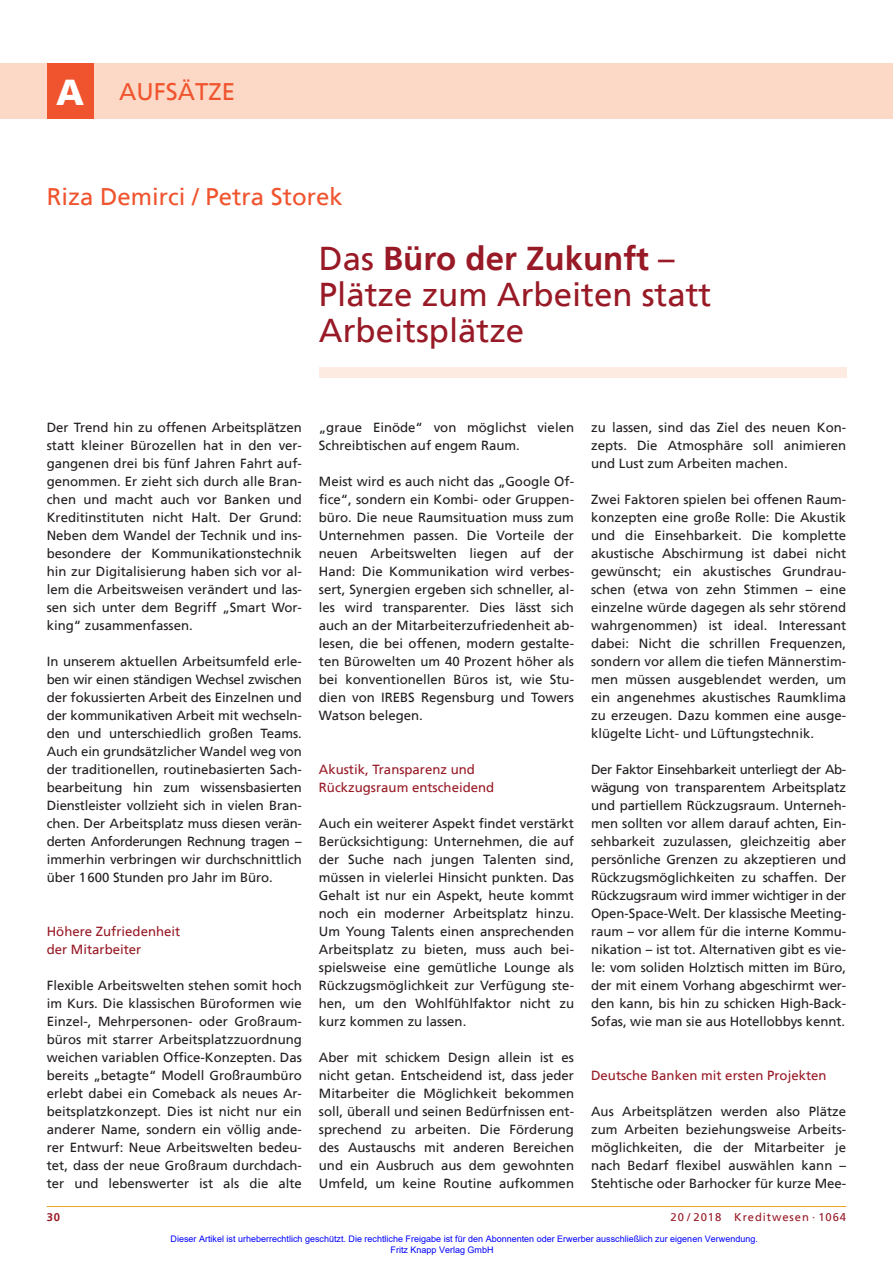
<style>
.page{position:relative;width:893px;height:1263px;background:#fff}
.page>*{position:absolute;margin:0;border:0;box-sizing:border-box;transform-origin:0 0}
.t1{font:33px/36px "Frutiger";color:#981a26}
.t2{font:24px "Frutiger";color:#f0542e}
.t3{font:13.2px/18px "Frutiger";color:#231f20;text-align:justify}
.t4{font:13.2px/18px "Frutiger";color:#981a26}
.t5{font:11.25px "Frutiger";letter-spacing:.08em;color:#981a26}
.t6{font:700 11.25px "Frutiger";color:#981a26}
.t7{font:9px/10.8px "Arial";color:#00f}
.s1{font-weight:900;font-size:36px;color:#fff}
.s2{font-weight:700}
</style>
<div class="page">
<div style="left:319px;top:368px;width:527px;height:10px;background:#fdebe1"></div>
<hr style="left:47px;top:1206px;width:799px;height:1px;background:#f1a31e">
<div style="left:0;top:64px;width:893px;height:55px;background:#fcd9c7"></div>
<div style="left:47px;top:64px;width:47px;height:55px;background:#f0542e"></div>
<h2 class="t2" style="left:56px;top:81px;width:180px"><span class="s1">A</span> AUFSÄTZE</h2>
<h2 class="t2" style="left:47px;top:186px;width:298px">Riza Demirci / Petra Storek</h2>
<h1 class="t1" style="left:319px;top:242px;width:394px">Das <span class="s2">Büro der Zukunft</span> –<br>Plätze zum Arbeiten statt<br>Arbeitsplätze</h1>
<p class="t3" style="left:47px;top:419px;width:257px">Der Trend hin zu offenen Arbeitsplätzen statt kleiner Bürozellen hat in den ver&shy;gangenen drei bis fünf Jahren Fahrt auf&shy;genommen. Er zieht sich durch alle Bran&shy;chen und macht auch vor Banken und Kreditinstituten nicht Halt. Der Grund:<br>Neben dem Wandel der Technik und ins&shy;besondere der Kommunikationstechnik hin zur Digitalisierung haben sich vor al&shy;lem die Arbeitsweisen verändert und las&shy;sen sich unter dem Begriff „Smart Wor&shy;king“ zusammenfassen.</p>
<p class="t3" style="left:47px;top:653px;width:257px">In unserem aktuellen Arbeitsumfeld erle&shy;ben wir einen ständigen Wechsel zwischen der fokussierten Arbeit des Einzelnen und der kommunikativen Arbeit mit wechseln&shy;den und unterschiedlich großen Teams.<br>Auch ein grundsätzlicher Wandel weg von der traditionellen, routinebasierten Sach&shy;bearbeitung hin zum wissensbasierten Dienstleister vollzieht sich in vielen Bran&shy;chen. Der Arbeitsplatz muss diesen verän&shy;derten Anforderungen Rechnung tragen – immerhin verbringen wir durchschnittlich über 1600 Stunden pro Jahr im Büro.</p>
<p class="t4" style="left:47px;top:923px;width:135px">Höhere Zufriedenheit der Mitarbeiter</p>
<p class="t3" style="left:47px;top:977px;width:257px">Flexible Arbeitswelten stehen somit hoch im Kurs. Die klassischen Büroformen wie Einzel-, Mehrpersonen- oder Großraum&shy;büros mit starrer Arbeitsplatzzuordnung weichen variablen Office-Konzepten. Das bereits „betagte“ Modell Großraumbüro erlebt dabei ein Comeback als neues Ar&shy;beitsplatzkonzept. Dies ist nicht nur ein anderer Name, sondern ein völlig ande&shy;rer Entwurf: Neue Arbeitswelten bedeu&shy;tet, dass der neue Großraum durchdach&shy;ter und lebenswerter ist als die alte</p>
<p class="t3" style="left:319px;top:419px;width:257px">„graue Einöde“ von möglichst vielen<br>Schreibtischen auf engem Raum.</p>
<p class="t3" style="left:319px;top:473px;width:257px">Meist wird es auch nicht das „Google Of&shy;fice“, sondern ein Kombi- oder Gruppen&shy;büro. Die neue Raumsituation muss zum Unternehmen passen. Die Vorteile der neuen Arbeitswelten liegen auf der Hand: Die Kommunikation wird verbes&shy;sert, Synergien ergeben sich schneller, al&shy;les wird transparenter. Dies lässt sich auch an der Mitarbeiterzufriedenheit ab&shy;lesen, die bei offenen, modern gestalte&shy;ten Bürowelten um 40 Prozent höher als bei konventionellen Büros ist, wie Stu&shy;dien von IREBS Regensburg und Towers Watson belegen.</p>
<p class="t4" style="left:319px;top:761px;width:177px">Akustik, Transparenz und<br>Rückzugsraum entscheidend</p>
<p class="t3" style="left:319px;top:815px;width:257px">Auch ein weiterer Aspekt findet verstärkt Berücksichtigung: Unternehmen, die auf der Suche nach jungen Talenten sind, müssen in vielerlei Hinsicht punkten. Das Gehalt ist nur ein Aspekt, heute kommt noch ein moderner Arbeitsplatz hinzu.<br>Um Young Talents einen ansprechenden Arbeitsplatz zu bieten, muss auch bei&shy;spielsweise eine gemütliche Lounge als Rückzugsmöglichkeit zur Verfügung ste&shy;hen, um den Wohlfühlfaktor nicht zu kurz kommen zu lassen.</p>
<p class="t3" style="left:319px;top:1049px;width:257px">Aber mit schickem Design allein ist es nicht getan. Entscheidend ist, dass jeder Mitarbeiter die Möglichkeit bekommen soll, überall und seinen Bedürfnissen ent&shy;sprechend zu arbeiten. Die Förderung des Austauschs mit anderen Bereichen und ein Ausbruch aus dem gewohnten Umfeld, um keine Routine aufkommen</p>
<p class="t3" style="left:591px;top:419px;width:257px">zu lassen, sind das Ziel des neuen Kon&shy;zepts. Die Atmosphäre soll animieren und Lust zum Arbeiten machen.</p>
<p class="t3" style="left:591px;top:491px;width:257px">Zwei Faktoren spielen bei offenen Raum&shy;konzepten eine große Rolle: Die Akustik und die Einsehbarkeit. Die komplette akustische Abschirmung ist dabei nicht gewünscht; ein akustisches Grundrau&shy;schen (etwa von zehn Stimmen – eine einzelne würde dagegen als sehr störend wahrgenommen) ist ideal. Interessant dabei: Nicht die schrillen Frequenzen, sondern vor allem die tiefen Männerstim&shy;men müssen ausgeblendet werden, um ein angenehmes akustisches Raumklima zu erzeugen. Dazu kommen eine ausge&shy;klügelte Licht- und Lüftungstechnik.</p>
<p class="t3" style="left:591px;top:761px;width:257px">Der Faktor Einsehbarkeit unterliegt der Ab&shy;wägung von transparentem Arbeitsplatz und partiellem Rückzugsraum. Unterneh&shy;men sollten vor allem darauf achten, Ein&shy;sehbarkeit zuzulassen, gleichzeitig aber persönliche Grenzen zu akzeptieren und Rückzugsmöglichkeiten zu schaffen. Der Rückzugsraum wird immer wichtiger in der Open-Space-Welt. Der klassische Meeting&shy;raum – vor allem für die interne Kommu&shy;nikation – ist tot. Alternativen gibt es vie&shy;le: vom soliden Holztisch mitten im Büro, der mit einem Vorhang abgeschirmt wer&shy;den kann, bis hin zu schicken High-Back-Sofas, wie man sie aus Hotellobbys kennt.</p>
<p class="t4" style="left:591px;top:1067px;width:237px">Deutsche Banken mit ersten Projekten</p>
<p class="t3" style="left:591px;top:1103px;width:257px">Aus Arbeitsplätzen werden also Plätze zum Arbeiten beziehungsweise Arbeits&shy;möglichkeiten, die der Mitarbeiter je nach Bedarf flexibel auswählen kann – Stehtische oder Barhocker für kurze Mee-</p>
<p class="t6" style="left:47px;top:1211px;width:15px">30</p>
<p class="t5" style="left:671px;top:1211px;width:177px">20 / 2018 Kreditwesen · 1064</p>
<p class="t7" style="left:391px;top:1233px;width:369px;text-indent:-220px">Dieser Artikel ist urheberrechtlich geschützt. Die rechtliche Freigabe ist für den Abonnenten oder Erwerber ausschließlich zur eigenen Verwendung.<br>Fritz Knapp Verlag GmbH</p>
</div>
